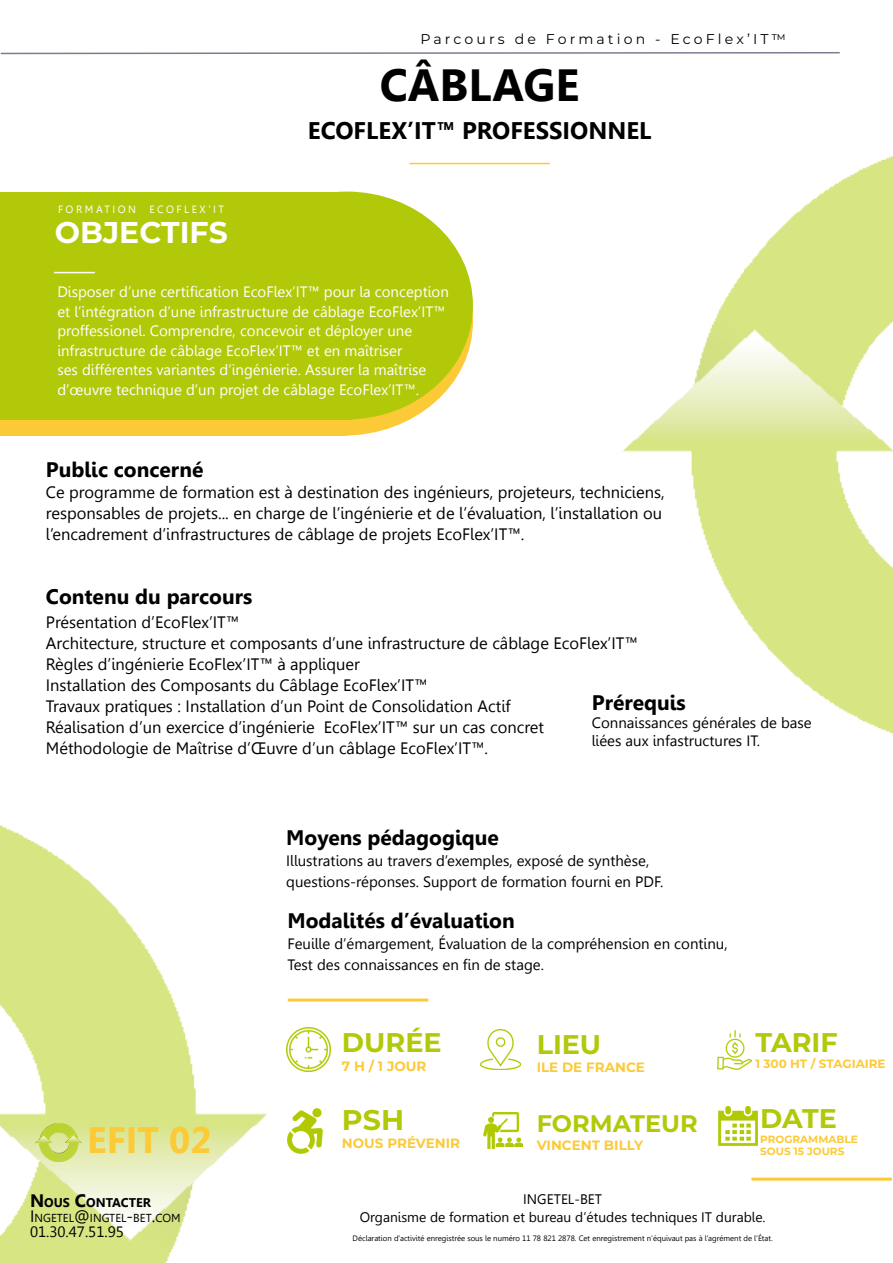
<style>
.page{position:relative;width:893px;height:1263px;background:#fff}
.page>*{position:absolute;margin:0;border:0;box-sizing:border-box;transform-origin:0 0}
.t1{font:700 45px "Gisha";color:#000}
.t2{font:700 36.75px "Gisha";color:#fcca37}
.t3{font:700 30px "Montserrat";color:#fff}
.t4{font:700 28.5px "Montserrat";color:#b2c90a}
.t5{font:700 27px "Montserrat";color:#b2c90a}
.t6{font:700 24px "Gisha";color:#000}
.t7{font:700 24px "Montserrat";color:#b2c90a}
.t8{font:700 21px "Gisha";color:#000}
.t9{font:16.5px "Gisha";color:#000}
.t10{font:15px/19.5px "Gisha";color:#fff}
.t11{font:15px/18px "Gisha";color:#000}
.t12{font:15px "Gisha";color:#000}
.t13{font:14.1px "Montserrat";letter-spacing:.22em;color:#000}
.t14{font:13.8px "Gisha";color:#000}
.t15{font:700 13.5px "Montserrat";color:#fcca37}
.t16{font:700 12.6px "Gisha";color:#000}
.t17{font:700 12px "Montserrat";color:#fcca37}
.t18{font:11.55px "Gisha";color:#000}
.t19{font:700 10.5px/12px "Montserrat";color:#fcca37}
.t20{font:10.5px "Gisha";letter-spacing:.24em;color:#fff}
.t21{font:7.8px "Gisha";color:#000}
.s1{font-size:13.95px}
.s2{font-size:18px}
.s3{font-size:16.5px}
</style>
<div class="page">
<svg style="left:0;top:52px;width:840px;height:3px"></svg>
<hr style="left:288px;top:998px;width:140px;height:3px;background:#fcca37">
<img style="left:288px;top:1108px;width:34px;height:45px">
<img style="left:717px;top:1031px;width:35px;height:39px">
<img style="left:286px;top:1027px;width:44px;height:44px">
<img style="left:481px;top:1030px;width:40px;height:40px">
<img style="left:718px;top:1106px;width:39px;height:39px">
<img style="left:483px;top:1112px;width:40px;height:36px">
<div style="left:0;top:208px;width:346px;height:228px;background:#fcca37"></div>
<div style="left:213px;top:208px;width:260px;height:228px;background:#fcca37;border-radius:50%"></div>
<div style="left:0;top:192px;width:352px;height:227px;background:#b2c90a"></div>
<div style="left:221px;top:192px;width:252px;height:227px;background:#b2c90a;border-radius:50%"></div>
<hr style="left:54px;top:272px;width:41px;height:1px;background:#fff">
<img style="left:0;top:825px;width:268px;height:438px">
<img style="left:623px;top:156px;width:270px;height:578px">
<img style="left:36px;top:1123px;width:46px;height:38px">
<hr style="left:751px;top:1177px;width:141px;height:3px;background:#fcca37">
<hr style="left:409px;top:163px;width:141px;height:1px;background:#fcca37">
<p class="t20" style="left:58px;top:203px;width:80px">FORMATION</p>
<p class="t20" style="left:149px;top:203px;width:76px">ECOFLEX’IT</p>
<p class="t3" style="left:55px;top:210px;width:174px">OBJECTIFS</p>
<p class="t13" style="left:420px;top:29px;width:367px">Parcours de Formation - EcoFlex’IT<span class="s1">™</span></p>
<p class="t1" style="left:380px;top:59px;width:201px">CÂBLAGE</p>
<p class="t6" style="left:308px;top:116px;width:345px">ECOFLEX’IT™ PROFESSIONNEL</p>
<p class="t10" style="left:57px;top:283px;width:393px">Disposer d’une certification EcoFlex’IT™ pour la conception et l’intégration d’une infrastructure de câblage EcoFlex’IT™ proffessionel. Comprendre, concevoir et déployer une</p>
<p class="t10" style="left:57px;top:341px;width:346px">infrastructure de câblage EcoFlex’IT™ et en maîtriser</p>
<p class="t10" style="left:57px;top:361px;width:371px">ses différentes variantes d’ingénierie. Assurer la maîtrise d’œuvre technique d’un projet de câblage EcoFlex’IT™.</p>
<p class="t8" style="left:46px;top:457px;width:159px">Public concerné</p>
<p class="t9" style="left:46px;top:482px;width:620px">Ce programme de formation est à destination des ingénieurs, projeteurs, techniciens,</p>
<p class="t9" style="left:46px;top:503px;width:618px">responsables de projets... en charge de l’ingénierie et de l’évaluation, l’installation ou</p>
<p class="t9" style="left:46px;top:524px;width:480px">l’encadrement d’infrastructures de câblage de projets EcoFlex’IT™.</p>
<p class="t8" style="left:46px;top:585px;width:208px">Contenu du parcours</p>
<p class="t9" style="left:46px;top:613px;width:195px">Présentation d’EcoFlex’IT™</p>
<p class="t9" style="left:46px;top:634px;width:593px">Architecture, structure et composants d’une infrastructure de câblage EcoFlex’IT™</p>
<p class="t9" style="left:46px;top:655px;width:315px">Règles d’ingénierie EcoFlex’IT™ à appliquer</p>
<p class="t9" style="left:46px;top:676px;width:383px">Installation des Composants du Câblage EcoFlex’IT™</p>
<p class="t9" style="left:46px;top:697px;width:466px">Travaux pratiques : Installation d’un Point de Consolidation Actif</p>
<p class="t9" style="left:46px;top:718px;width:500px">Réalisation d’un exercice d’ingénierie EcoFlex’IT™ sur un cas concret</p>
<p class="t9" style="left:46px;top:739px;width:444px">Méthodologie de Maîtrise d’Œuvre d’un câblage EcoFlex’IT™.</p>
<p class="t8" style="left:592px;top:690px;width:95px">Prérequis</p>
<p class="t11" style="left:592px;top:713px;width:221px">Connaissances générales de base liées aux infastructures IT.</p>
<p class="t8" style="left:286px;top:825px;width:214px">Moyens pédagogique</p>
<p class="t11" style="left:286px;top:852px;width:365px">Illustrations au travers d’exemples, exposé de synthèse,</p>
<p class="t11" style="left:286px;top:873px;width:379px">questions-réponses. Support de formation fourni en PDF.</p>
<p class="t2" style="left:87px;top:1119px;width:126px">EFIT 02</p>
<p class="t16" style="left:30px;top:1195px;width:123px"><span class="s2">N</span>OUS <span class="s2">C</span>ONTACTER</p>
<p class="t18" style="left:30px;top:1211px;width:152px"><span class="s3">I</span>NGETEL<span class="s3">@</span>I NGTEL<span class="s3">-</span>BET<span class="s3">.</span>COM</p>
<p class="t12" style="left:30px;top:1223px;width:95px">01.30.47.51.95</p>
<p class="t8" style="left:287px;top:909px;width:229px">Modalités d’évaluation</p>
<p class="t11" style="left:287px;top:935px;width:442px">Feuille d’émargement, Évaluation de la compréhension en continu,</p>
<p class="t11" style="left:287px;top:956px;width:258px">Test des connaissances en fin de stage.</p>
<p class="t5" style="left:342px;top:1022px;width:101px">DURÉE</p>
<p class="t5" style="left:537px;top:1024px;width:66px">LIEU</p>
<p class="t15" style="left:342px;top:1056px;width:86px">7 H / 1 JOUR</p>
<p class="t15" style="left:537px;top:1057px;width:110px">ILE DE FRANCE</p>
<p class="t4" style="left:342px;top:1099px;width:64px">PSH</p>
<p class="t7" style="left:537px;top:1106px;width:163px">FORMATEUR</p>
<p class="t15" style="left:342px;top:1133px;width:120px">NOUS PRÉVENIR</p>
<p class="t15" style="left:537px;top:1135px;width:108px">VINCENT BILLY</p>
<p class="t5" style="left:755px;top:1022px;width:84px">TARIF</p>
<p class="t17" style="left:755px;top:1055px;width:132px">1 300 HT / STAGIAIRE</p>
<p class="t5" style="left:760px;top:1099px;width:78px">DATE</p>
<p class="t19" style="left:760px;top:1132px;width:99px">PROGRAMMABLE<br>SOUS 15 JOURS</p>
<p class="t14" style="left:523px;top:1191px;width:80px">INGETEL-BET</p>
<p class="t14" style="left:360px;top:1209px;width:407px">Organisme de formation et bureau d’études techniques IT durable.</p>
<p class="t21" style="left:353px;top:1233px;width:422px">Déclaration d’activité enregistrée sous le numéro 11 78 821 2878. Cet enregistrement n’équivaut pas à l’agrément de l’État.</p>
</div>
